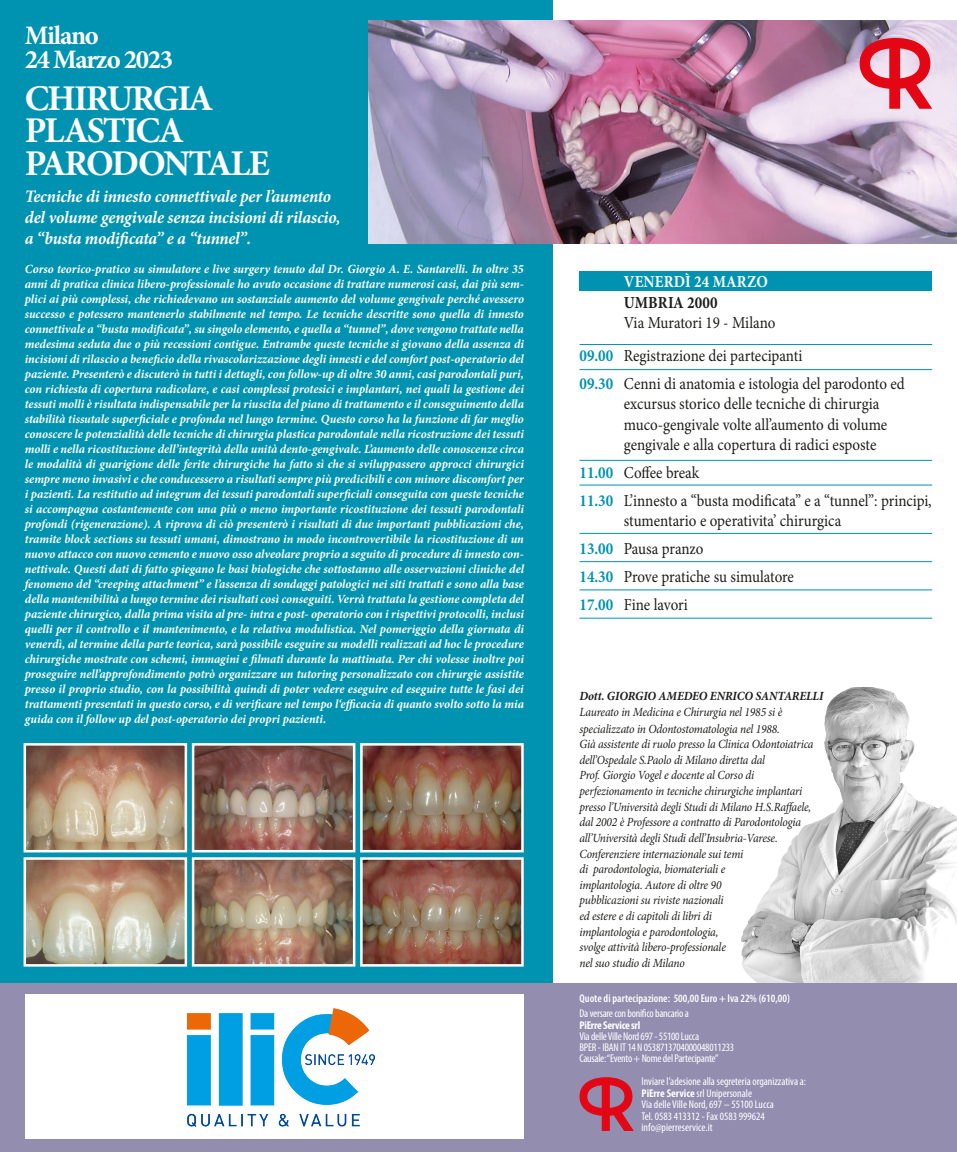
<style>
.page{position:relative;width:957px;height:1152px;background:#fff}
.page>*{position:absolute;margin:0;border:0;box-sizing:border-box;transform-origin:0 0}
.t1{font:700 36.25px "Minion Pro";letter-spacing:-.05em;color:#fff}
.t2{font:700 26.62px "Minion Pro";letter-spacing:-.05em;color:#fff}
.t3{font:italic 700 17.5px "Minion Pro";letter-spacing:-.015em;color:#fff;scale:.96 1}
.t4{font:16.75px "Minion Pro";color:#1d1d1b;scale:.89 1}
.t5{font:700 16.75px "Minion Pro";color:#0093b1;scale:.89 1}
.t6{font:700 16.75px "Minion Pro";letter-spacing:.01em;color:#fff;scale:.89 1}
.t7{font:700 16.75px "Minion Pro";letter-spacing:.01em;color:#1d1d1b;scale:.89 1}
.t8{font:italic 700 12.5px/15px "Minion Pro";color:#fff;text-align:justify}
.t9{font:italic 12.5px/15.6px "Minion Pro";letter-spacing:-.02em;color:#1d1d1b;scale:.92 1}
.t10{font:italic 700 12.5px "Minion Pro";letter-spacing:-.01em;color:#1d1d1b;scale:.96 1}
.t11{font:condensed 11.25px "Myriad Pro";letter-spacing:-.015em;color:#fff}
.t12{font:600 condensed 11.25px "Myriad Pro";color:#fff}
.t13{font:700 condensed 11.25px "Myriad Pro";letter-spacing:-.02em;color:#fff}
.s1{font-weight:700}
</style>
<div class="page">
<div style="left:0;top:0;width:553px;height:983px;background:#0093b1"></div>
<img style="left:369px;top:20px;width:588px;height:224px">
<div style="left:579px;top:271px;width:353px;height:20px;background:#0093b1"></div>
<hr style="left:579px;top:369px;width:353px;height:1px;background:#0093b1">
<hr style="left:579px;top:344px;width:353px;height:1px;background:#0093b1">
<hr style="left:579px;top:484px;width:353px;height:1px;background:#0093b1">
<hr style="left:579px;top:460px;width:353px;height:1px;background:#0093b1">
<hr style="left:579px;top:533px;width:353px;height:1px;background:#0093b1">
<hr style="left:579px;top:561px;width:353px;height:1px;background:#0093b1">
<hr style="left:579px;top:589px;width:353px;height:1px;background:#0093b1">
<hr style="left:579px;top:617px;width:353px;height:1px;background:#0093b1">
<img style="left:741px;top:687px;width:216px;height:296px">
<img style="left:27px;top:746px;width:157px;height:103px">
<div style="left:24px;top:743px;width:163px;height:109px;border:2px solid #fff"></div>
<img style="left:195px;top:746px;width:157px;height:103px">
<div style="left:192px;top:743px;width:163px;height:109px;border:2px solid #fff"></div>
<img style="left:27px;top:860px;width:157px;height:103px">
<div style="left:24px;top:857px;width:163px;height:109px;border:2px solid #fff"></div>
<img style="left:195px;top:860px;width:157px;height:103px">
<div style="left:192px;top:857px;width:163px;height:109px;border:2px solid #fff"></div>
<div style="left:0;top:983px;width:957px;height:169px;background:#938eb0"></div>
<div style="left:25px;top:994px;width:499px;height:144px;background:#fff"></div>
<img style="left:363px;top:746px;width:158px;height:103px">
<div style="left:360px;top:743px;width:164px;height:109px;border:2px solid #fff"></div>
<img style="left:363px;top:860px;width:158px;height:103px">
<div style="left:360px;top:857px;width:164px;height:109px;border:2px solid #fff"></div>
<img style="left:187px;top:1009px;width:187px;height:117px">
<svg style="left:859px;top:38px;width:73px;height:71px;background:#e57281"></svg>
<svg style="left:579px;top:1077px;width:55px;height:54px"></svg>
<p class="t2" style="left:25px;top:17px;width:76px">Milano</p>
<p class="t2" style="left:25px;top:41px;width:150px">24 Marzo 2023</p>
<p class="t1" style="left:25px;top:73px;width:190px">CHIRURGIA</p>
<p class="t1" style="left:25px;top:105px;width:161px">PLASTICA</p>
<p class="t1" style="left:25px;top:138px;width:246px">PARODONTALE</p>
<p class="t3" style="left:25px;top:183px;width:321px">Tecniche di innesto connettivale per l’aumento</p>
<p class="t3" style="left:25px;top:204px;width:330px">del volume gengivale senza incisioni di rilascio,</p>
<p class="t3" style="left:25px;top:225px;width:237px">a “busta modificata” e a “tunnel”.</p>
<p class="t8" style="left:25px;top:261px;width:501px">Corso teorico-pratico su simulatore e live surgery tenuto dal Dr. Giorgio A. E. Santarelli. In oltre 35 anni di pratica clinica libero-professionale ho avuto occasione di trattare numerosi casi, dai più sem&shy;plici ai più complessi, che richiedevano un sostanziale aumento del volume gengivale perché avessero successo e potessero mantenerlo stabilmente nel tempo. Le tecniche descritte sono quella di innesto connettivale a “busta modificata”, su singolo elemento, e quella a “tunnel”, dove vengono trattate nella medesima seduta due o più recessioni contigue. Entrambe queste tecniche si giovano della assenza di incisioni di rilascio a beneficio della rivascolarizzazione degli innesti e del comfort post-operatorio del paziente. Presenterò e discuterò in tutti i dettagli, con follow-up di oltre 30 anni, casi parodontali puri, con richiesta di copertura radicolare, e casi complessi protesici e implantari, nei quali la gestione dei tessuti molli è risultata indispensabile per la riuscita del piano di trattamento e il conseguimento della stabilità tissutale superficiale e profonda nel lungo termine. Questo corso ha la funzione di far meglio conoscere le potenzialità delle tecniche di chirurgia plastica parodontale nella ricostruzione dei tessuti molli e nella ricostituzione dell’integrità della unità dento-gengivale. L’aumento delle conoscenze circa le modalità di guarigione delle ferite chirurgiche ha fatto sì che si sviluppassero approcci chirurgici sempre meno invasivi e che conducessero a risultati sempre più predicibili e con minore discomfort per i pazienti. La restitutio ad integrum dei tessuti parodontali superficiali conseguita con queste tecniche si accompagna costantemente con una più o meno importante ricostituzione dei tessuti parodontali profondi (rigenerazione). A riprova di ciò presenterò i risultati di due importanti pubblicazioni che, tramite block sections su tessuti umani, dimostrano in modo incontrovertibile la ricostituzione di un nuovo attacco con nuovo cemento e nuovo osso alveolare proprio a seguito di procedure di innesto con&shy;nettivale. Questi dati di fatto spiegano le basi biologiche che sottostanno alle osservazioni cliniche del fenomeno del “creeping attachment” e l’assenza di sondaggi patologici nei siti trattati e sono alla base della mantenibilità a lungo termine dei risultati così conseguiti. Verrà trattata la gestione completa del paziente chirurgico, dalla prima visita al pre- intra e post- operatorio con i rispettivi protocolli, inclusi quelli per il controllo e il mantenimento, e la relativa modulistica. Nel pomeriggio della giornata di venerdì, al termine della parte teorica, sarà possibile eseguire su modelli realizzati ad hoc le procedure chirurgiche mostrate con schemi, immagini e filmati durante la mattinata. Per chi volesse inoltre poi proseguire nell’approfondimento potrò organizzare un tutoring personalizzato con chirurgie assistite presso il proprio studio, con la possibilità quindi di poter vedere eseguire ed eseguire tutte le fasi dei trattamenti presentati in questo corso, e di verificare nel tempo l‘efficacia di quanto svolto sotto la mia guida con il follow up del post-operatorio dei propri pazienti.</p>
<p class="t5" style="left:579px;top:344px;width:39px">09.00</p>
<p class="t5" style="left:579px;top:372px;width:39px">09.30</p>
<p class="t5" style="left:579px;top:460px;width:39px">11.00</p>
<p class="t5" style="left:579px;top:488px;width:39px">11.30</p>
<p class="t5" style="left:579px;top:537px;width:39px">13.00</p>
<p class="t5" style="left:579px;top:565px;width:39px">14.30</p>
<p class="t5" style="left:579px;top:593px;width:39px">17.00</p>
<p class="t6" style="left:624px;top:270px;width:163px">VENERDÌ 24 MARZO</p>
<p class="t7" style="left:624px;top:290px;width:107px">UMBRIA 2000</p>
<p class="t4" style="left:624px;top:311px;width:172px">Via Muratori 19 - Milano</p>
<p class="t4" style="left:624px;top:345px;width:202px">Registrazione dei partecipanti</p>
<p class="t4" style="left:624px;top:373px;width:317px">Cenni di anatomia e istologia del parodonto ed</p>
<p class="t4" style="left:624px;top:393px;width:289px">excursus storico delle tecniche di chirurgia</p>
<p class="t4" style="left:624px;top:413px;width:297px">muco-gengivale volte all’aumento di volume</p>
<p class="t4" style="left:624px;top:433px;width:285px">gengivale e alla copertura di radici esposte</p>
<p class="t4" style="left:624px;top:461px;width:86px">Coffee break</p>
<p class="t4" style="left:624px;top:489px;width:347px">L’innesto a “busta modificata” e a “tunnel”: principi,</p>
<p class="t4" style="left:624px;top:509px;width:246px">stumentario e operativita’ chirurgica</p>
<p class="t4" style="left:624px;top:537px;width:91px">Pausa pranzo</p>
<p class="t4" style="left:624px;top:565px;width:193px">Prove pratiche su simulatore</p>
<p class="t4" style="left:624px;top:593px;width:73px">Fine lavori</p>
<p class="t10" style="left:579px;top:687px;width:256px">Dott. GIORGIO AMEDEO ENRICO SANTARELLI</p>
<p class="t9" style="left:579px;top:704px;width:222px;line-height:16.2px">Laureato in Medicina e Chirurgia nel 1985 si è specializzato in Odontostomatologia nel 1988.</p>
<p class="t9" style="left:579px;top:736px;width:256px">Già assistente di ruolo presso la Clinica Odontoiatrica dell’Ospedale S.Paolo di Milano diretta dal</p>
<p class="t9" style="left:579px;top:767px;width:253px">Prof. Giorgio Vogel e docente al Corso di perfezionamento in tecniche chirurgiche implantari presso l’Università degli Studi di Milano H.S.Raffaele, dal 2002 è Professore a contratto di Parodontologia all’Università degli Studi dell’Insubria-Varese.</p>
<p class="t9" style="left:579px;top:845px;width:179px">Conferenziere internazionale sui temi di parodontologia, biomateriali e implantologia. Autore di oltre 90 pubblicazioni su riviste nazionali<br>ed estere e di capitoli di libri di implantologia e parodontologia, svolge attività libero-professionale<br>nel suo studio di Milano</p>
<p class="t12" style="left:579px;top:991px;width:212px">Quote di partecipazione: 500,00 Euro + Iva 22% (610,00)</p>
<p class="t11" style="left:579px;top:1007px;width:111px">Da versare con bonifico bancario a</p>
<p class="t13" style="left:579px;top:1018px;width:62px">PiErre Service srl</p>
<p class="t11" style="left:579px;top:1029px;width:121px">Via delle Ville Nord 697 - 55100 Lucca</p>
<p class="t11" style="left:579px;top:1040px;width:156px">BPER - IBAN IT 14 N 0538713704000048011233</p>
<p class="t11" style="left:579px;top:1052px;width:141px">Causale: “Evento + Nome del Partecipante”</p>
<p class="t11" style="left:641px;top:1074px;width:166px">Inviare l’adesione alla segreteria organizzativa a:</p>
<p class="t11" style="left:641px;top:1086px;width:112px"><span class="s1">PiErre Service</span> srl Unipersonale</p>
<p class="t11" style="left:641px;top:1098px;width:134px">Via delle Ville Nord, 697 – 55100 Lucca</p>
<p class="t11" style="left:641px;top:1109px;width:125px">Tel. 0583 413312 - Fax 0583 999624</p>
<p class="t11" style="left:641px;top:1120px;width:73px">info@pierreservice.it</p>
</div>
